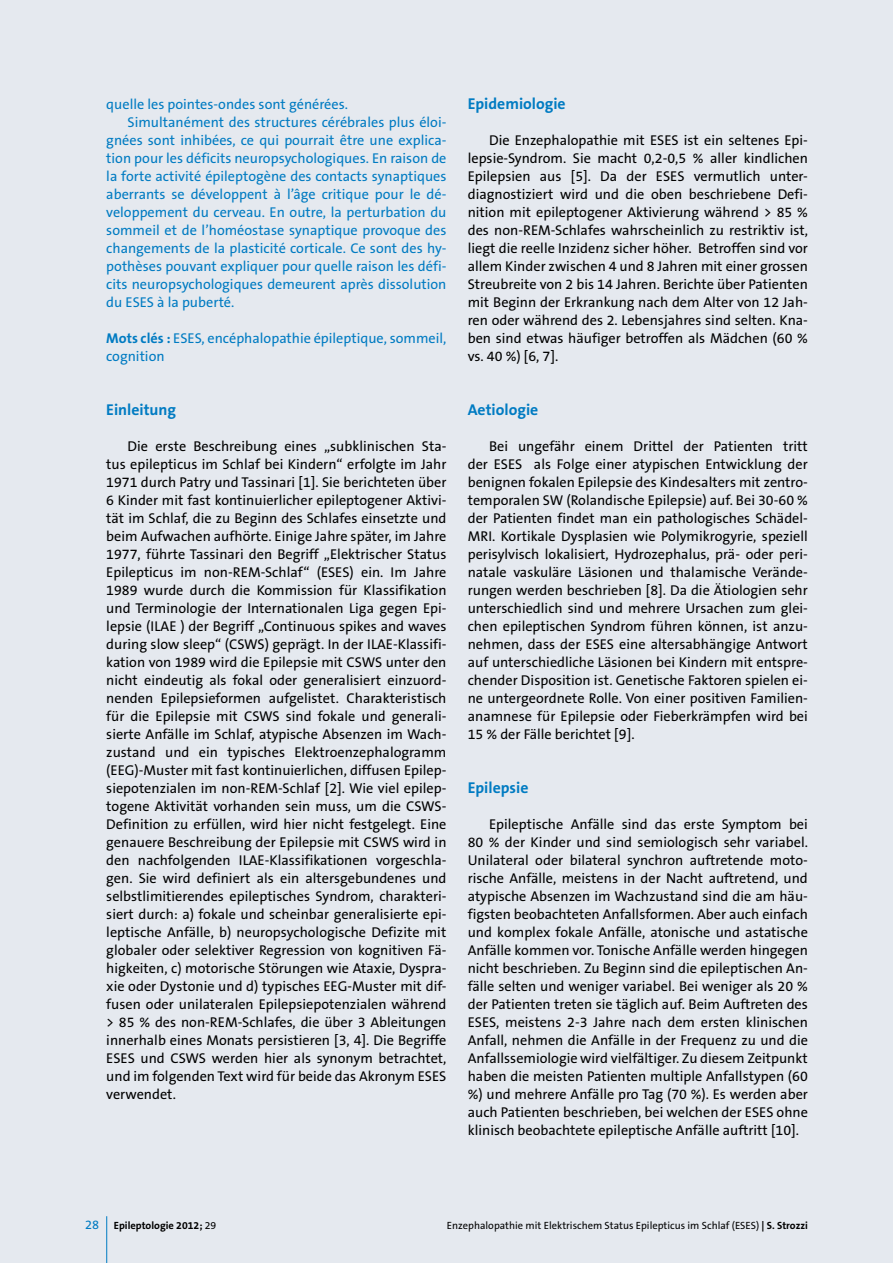
<style>
.page{position:relative;width:893px;height:1263px;background:#e5e9ef}
.page>*{position:absolute;margin:0;border:0;box-sizing:border-box;transform-origin:0 0}
.t1{font:700 15.75px "The Sans B7";color:#007bc2}
.t2{font:14.25px/18px "The Sans B5 Plain";color:#000;text-align:justify}
.t3{font:14.25px/18px "The Sans B5 Plain";color:#007bc2}
.t4{font:10.5px "The Sans B5 Plain";color:#000}
.t5{font:700 10.5px "The Sans B7";color:#000}
.s1{font-family:"The Sans B7";font-weight:700}
.s2{font-family:"The Sans B5 Plain";font-weight:400;font-size:12.75px;color:#007bc2}
.s3{font-family:"The Sans B5 Plain";font-weight:400}
</style>
<div class="page">
<hr style="left:106px;top:1216px;width:1px;height:47px;background:#007bc2">
<p class="t3" style="left:106px;top:96px;width:243px">quelle les pointes-ondes sont générées.</p>
<p class="t3" style="left:128px;top:114px;width:320px">Simultanément des structures cérébrales plus éloi-</p>
<p class="t3" style="left:106px;top:132px;width:342px">gnées sont inhibées, ce qui pourrait être une explica-</p>
<p class="t3" style="left:106px;top:150px;width:342px">tion pour les déficits neuropsychologiques. En raison de</p>
<p class="t3" style="left:106px;top:168px;width:342px">la forte activité épileptogène des contacts synaptiques</p>
<p class="t3" style="left:106px;top:186px;width:342px">aberrants se développent à l’âge critique pour le dé-</p>
<p class="t3" style="left:106px;top:204px;width:342px">veloppement du cerveau. En outre, la perturbation du</p>
<p class="t3" style="left:106px;top:222px;width:342px">sommeil et de l’homéostase synaptique provoque des</p>
<p class="t3" style="left:106px;top:240px;width:342px">changements de la plasticité corticale. Ce sont des hy-</p>
<p class="t3" style="left:106px;top:258px;width:342px">pothèses pouvant expliquer pour quelle raison les défi-</p>
<p class="t3" style="left:106px;top:276px;width:342px">cits neuropsychologiques demeurent après dissolution</p>
<p class="t3" style="left:106px;top:294px;width:130px">du ESES à la puberté.</p>
<p class="t3" style="left:106px;top:330px;width:342px"><span class="s1">Mots clés :</span> ESES, encéphalopathie épileptique, sommeil, cognition</p>
<p class="t1" style="left:106px;top:402px;width:71px">Einleitung</p>
<p class="t2" style="left:106px;top:438px;width:342px;text-indent:21px">Die erste Beschreibung eines „subklinischen Sta&shy;tus epilepticus im Schlaf bei Kindern“ erfolgte im Jahr 1971 durch Patry und Tassinari [1]. Sie berichteten über 6 Kinder mit fast kontinuierlicher epileptogener Aktivi&shy;tät im Schlaf, die zu Beginn des Schlafes einsetzte und beim Aufwachen aufhörte. Einige Jahre später, im Jahre 1977, führte Tassinari den Begriff „Elektrischer Status Epilepticus im non-REM-Schlaf“ (ESES) ein. Im Jahre 1989 wurde durch die Kommission für Klassifikation und Terminologie der Internationalen Liga gegen Epi&shy;lepsie (ILAE ) der Begriff „Continuous spikes and waves during slow sleep“ (CSWS) geprägt. In der ILAE-Klassifi&shy;kation von 1989 wird die Epilepsie mit CSWS unter den nicht eindeutig als fokal oder generalisiert einzuord&shy;nenden Epilepsieformen aufgelistet. Charakteristisch für die Epilepsie mit CSWS sind fokale und generali&shy;sierte Anfälle im Schlaf, atypische Absenzen im Wach&shy;zustand und ein typisches Elektroenzephalogramm (EEG)-Muster mit fast kontinuierlichen, diffusen Epilep&shy;siepotenzialen im non-REM-Schlaf [2]. Wie viel epilep&shy;togene Aktivität vorhanden sein muss, um die CSWS-Definition zu erfüllen, wird hier nicht festgelegt. Eine genauere Beschreibung der Epilepsie mit CSWS wird in den nachfolgenden ILAE-Klassifikationen vorgeschla&shy;gen. Sie wird definiert als ein altersgebundenes und selbstlimitierendes epileptisches Syndrom, charakteri&shy;siert durch: a) fokale und scheinbar generalisierte epi&shy;leptische Anfälle, b) neuropsychologische Defizite mit globaler oder selektiver Regression von kognitiven Fä&shy;higkeiten, c) motorische Störungen wie Ataxie, Dyspra&shy;xie oder Dystonie und d) typisches EEG-Muster mit dif&shy;fusen oder unilateralen Epilepsiepotenzialen während &gt; 85 % des non-REM-Schlafes, die über 3 Ableitungen innerhalb eines Monats persistieren [3, 4]. Die Begriffe ESES und CSWS werden hier als synonym betrachtet, und im folgenden Text wird für beide das Akronym ESES verwendet.</p>
<p class="t1" style="left:468px;top:96px;width:99px">Epidemiologie</p>
<p class="t2" style="left:468px;top:132px;width:342px;text-indent:21px">Die Enzephalopathie mit ESES ist ein seltenes Epi&shy;lepsie-Syndrom. Sie macht 0,2-0,5 % aller kindlichen Epilepsien aus [5]. Da der ESES vermutlich unter&shy;diagnostiziert wird und die oben beschriebene Defi&shy;nition mit epileptogener Aktivierung während &gt; 85 % des non-REM-Schlafes wahrscheinlich zu restriktiv ist, liegt die reelle Inzidenz sicher höher. Betroffen sind vor allem Kinder zwischen 4 und 8 Jahren mit einer grossen Streubreite von 2 bis 14 Jahren. Berichte über Patienten mit Beginn der Erkrankung nach dem Alter von 12 Jah&shy;ren oder während des 2. Lebensjahres sind selten. Kna&shy;ben sind etwas häufiger betroffen als Mädchen (60 % vs. 40 %) [6, 7].</p>
<p class="t1" style="left:468px;top:402px;width:72px">Aetiologie</p>
<p class="t2" style="left:468px;top:438px;width:342px;text-indent:21px">Bei ungefähr einem Drittel der Patienten tritt der ESES als Folge einer atypischen Entwicklung der benignen fokalen Epilepsie des Kindesalters mit zentro&shy;temporalen SW (Rolandische Epilepsie) auf. Bei 30-60 % der Patienten findet man ein pathologisches Schädel-MRI. Kortikale Dysplasien wie Polymikrogyrie, speziell perisylvisch lokalisiert, Hydrozephalus, prä- oder peri&shy;natale vaskuläre Läsionen und thalamische Verände&shy;rungen werden beschrieben [8]. Da die Ätiologien sehr unterschiedlich sind und mehrere Ursachen zum glei&shy;chen epileptischen Syndrom führen können, ist anzu&shy;nehmen, dass der ESES eine altersabhängige Antwort auf unterschiedliche Läsionen bei Kindern mit entspre&shy;chender Disposition ist. Genetische Faktoren spielen ei&shy;ne untergeordnete Rolle. Von einer positiven Familien&shy;anamnese für Epilepsie oder Fieberkrämpfen wird bei 15 % der Fälle berichtet [9].</p>
<p class="t1" style="left:468px;top:780px;width:62px">Epilepsie</p>
<p class="t2" style="left:468px;top:816px;width:342px;text-indent:21px">Epileptische Anfälle sind das erste Symptom bei 80 % der Kinder und sind semiologisch sehr variabel.<br>Unilateral oder bilateral synchron auftretende moto&shy;rische Anfälle, meistens in der Nacht auftretend, und atypische Absenzen im Wachzustand sind die am häu&shy;figsten beobachteten Anfallsformen. Aber auch einfach und komplex fokale Anfälle, atonische und astatische Anfälle kommen vor. Tonische Anfälle werden hingegen nicht beschrieben. Zu Beginn sind die epileptischen An&shy;fälle selten und weniger variabel. Bei weniger als 20 % der Patienten treten sie täglich auf. Beim Auftreten des ESES, meistens 2-3 Jahre nach dem ersten klinischen Anfall, nehmen die Anfälle in der Frequenz zu und die Anfallssemiologie wird vielfältiger. Zu diesem Zeitpunkt haben die meisten Patienten multiple Anfallstypen (60 %) und mehrere Anfälle pro Tag (70 %). Es werden aber auch Patienten beschrieben, bei welchen der ESES ohne klinisch beobachtete epileptische Anfälle auftritt [10].</p>
<p class="t5" style="left:85px;top:1220px;width:133px"><span class="s2">28</span> Epileptologie 2012; <span class="s3">29</span></p>
<p class="t4" style="left:447px;top:1220px;width:362px">Enzephalopathie mit Elektrischem Status Epilepticus im Schlaf (ESES) <span class="s1">| S. Strozzi</span></p>
</div>
